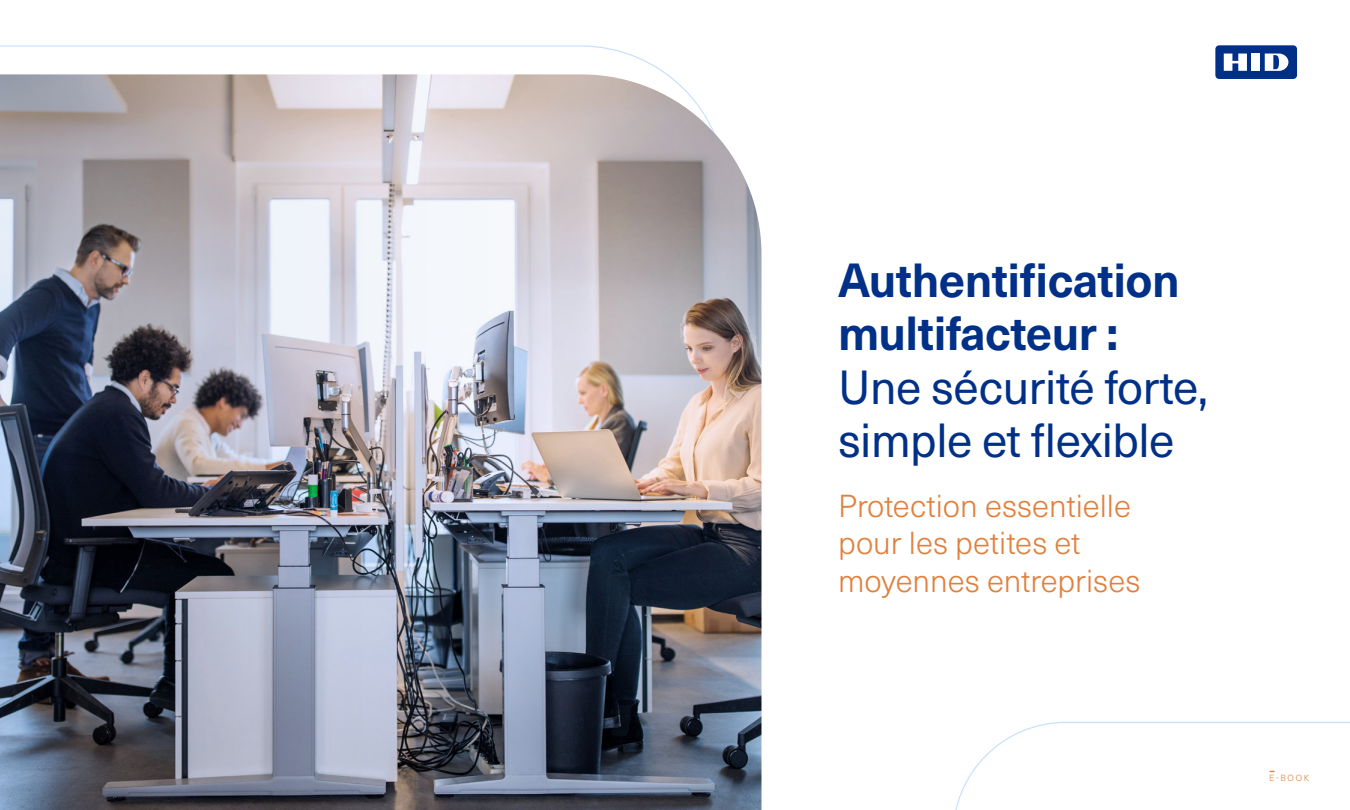
<style>
.page{position:relative;width:1350px;height:810px;background:#fff}
.page>*{position:absolute;margin:0;border:0;box-sizing:border-box;transform-origin:0 0}
.eb_cover_H1_blue{font:47px/53.6px "Neue Haas Unica Pro";letter-spacing:-.01em;color:#003087}
.eb_cover_subhead_ora{font:300 31.25px/37.5px "Neue Haas Unica Pro";color:#e0803d}
.t1{font:300 21.25px "Neue Haas Unica Pro";color:#e0803d}
.t2{font:300 8.75px "Neue Haas Unica Pro";color:#e0803d}
.s1{font-weight:700}
</style>
<div class="page">
<svg style="left:955px;top:721px;width:395px;height:89px"></svg>
<div style="left:1215px;top:45px;width:82px;height:34px;background:#002f87;border-radius:4px"></div>
<div style="left:1252px;top:54px;width:8px;height:17px;background:#fff"></div>
<svg style="left:1224px;top:54px;width:23px;height:17px"></svg>
<svg style="left:1265px;top:54px;width:23px;height:17px"></svg>
<img style="left:0;top:74px;width:762px;height:736px">
<p class="eb_cover_H1_blue" style="left:838px;top:254px;width:372px"><span class="s1">Authentification multifacteur :<br></span>Une sécurité forte, simple et flexible</p>
<p class="eb_cover_subhead_ora" style="left:838px;top:487px;width:304px">Protection essentielle pour les petites et moyennes entreprises</p>
<p class="t1" style="left:1269px;top:758px;width:8px">-</p>
<p class="t2" style="left:1269px;top:773px;width:42px">E-BOOK</p>
</div>
